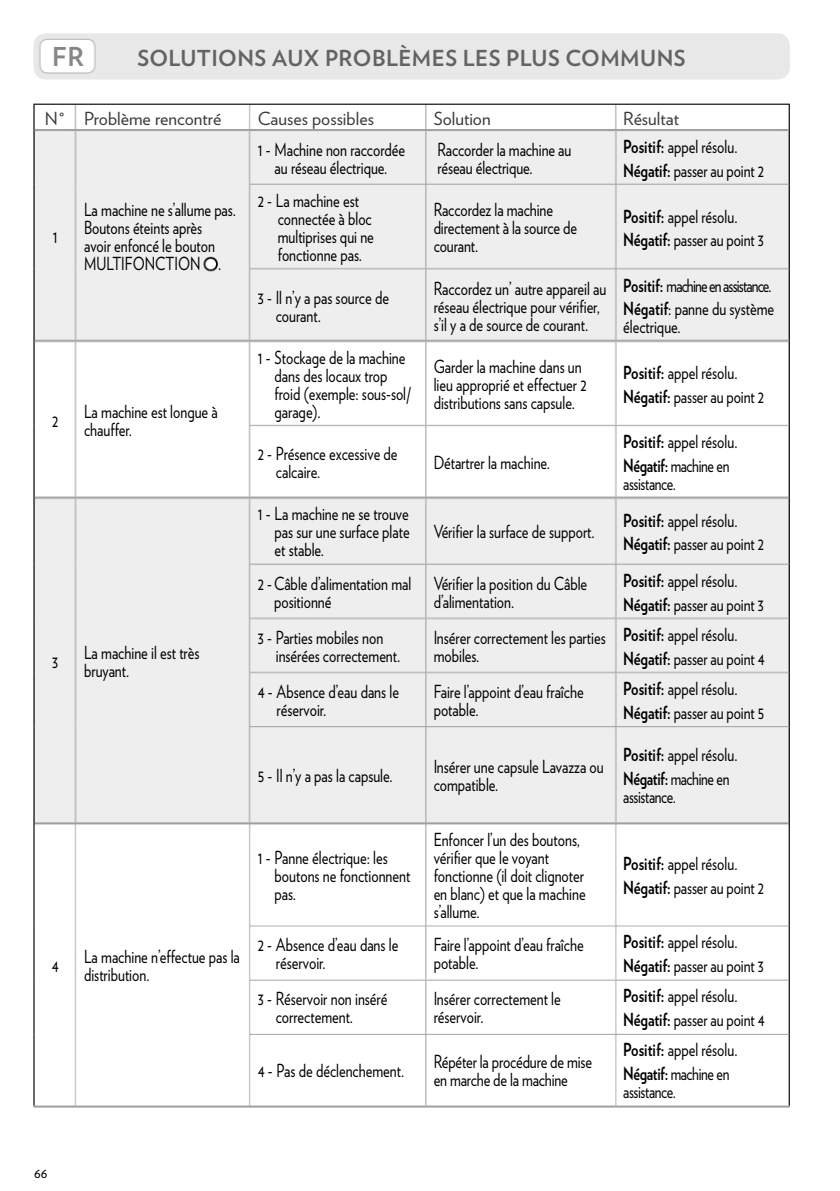
<style>
.page{position:relative;width:840px;height:1191px;background:#fff}
.page>*{position:absolute;margin:0;border:0;box-sizing:border-box;transform-origin:0 0}
.t1{font:700 26px "Verlag";color:#878787}
.TITOLONE{font:700 22px "Verlag";letter-spacing:.02em;color:#636363}
.tabella_testo{font:18px/18px "Verlag";color:#000;scale:.8 1}
.tabella_testo-2{font:18px/18px "Verlag";letter-spacing:-.025em;color:#000;scale:.78 1}
.tabella_testatina{font:18px "Verlag";color:#3c3c3c}
.tabella_testo-3{font:18px "Verlag";letter-spacing:-.055em;color:#000;scale:.78 1}
.t2{font:14px "Verlag";color:#000}
.s1{font-weight:700}
</style>
<div class="page">
<img style="left:33px;top:33px;width:757px;height:1075px">
<h1 class="t1" style="left:52px;top:37px;width:33px">FR</h1>
<p class="TITOLONE" style="left:137px;top:41px;width:549px">SOLUTIONS AUX PROBLÈMES LES PLUS COMMUNS</p>
<p class="tabella_testatina" style="left:45px;top:105px;width:22px">N°</p>
<p class="tabella_testatina" style="left:84px;top:105px;width:139px">Problème rencontré</p>
<p class="tabella_testatina" style="left:257px;top:105px;width:118px">Causes possibles</p>
<p class="tabella_testatina" style="left:433px;top:105px;width:58px">Solution</p>
<p class="tabella_testatina" style="left:623px;top:105px;width:57px">Résultat</p>
<p class="tabella_testo" style="left:53px;top:227px;width:8px">1</p>
<p class="tabella_testo" style="left:84px;top:200px;width:191px">La machine ne s’allume pas.</p>
<p class="tabella_testo" style="left:84px;top:218px;width:173px">Boutons éteints après avoir enfoncé le bouton<br>MULTIFONCTION .</p>
<p class="tabella_testo" style="left:52px;top:410px;width:9px">2</p>
<p class="tabella_testo" style="left:84px;top:401px;width:169px">La machine est longue à chauffer.</p>
<p class="tabella_testo" style="left:52px;top:651px;width:9px">3</p>
<p class="tabella_testo" style="left:84px;top:642px;width:146px">La machine il est très bruyant.</p>
<p class="tabella_testo" style="left:52px;top:955px;width:10px">4</p>
<p class="tabella_testo" style="left:84px;top:946px;width:196px">La machine n’effectue pas la distribution.</p>
<p class="tabella_testo" style="left:257px;top:140px;width:186px;text-align:center">1 - Machine non raccordée au réseau électrique.</p>
<p class="tabella_testo" style="left:437px;top:140px;width:169px">Raccorder la machine au réseau électrique.</p>
<p class="tabella_testo" style="left:623px;top:137px;width:144px"><span class="s1">Positif:</span> appel résolu.</p>
<p class="tabella_testo" style="left:623px;top:160px;width:177px"><span class="s1">Négatif:</span> passer au point 2</p>
<p class="tabella_testo" style="left:277px;top:191px;width:122px;text-indent:-20px">2 - La machine est connectée à bloc multiprises qui ne fonctionne pas.</p>
<p class="tabella_testo" style="left:433px;top:200px;width:181px">Raccordez la machine directement à la source de courant.</p>
<p class="tabella_testo" style="left:623px;top:206px;width:144px"><span class="s1">Positif:</span> appel résolu.</p>
<p class="tabella_testo" style="left:623px;top:230px;width:177px"><span class="s1">Négatif:</span> passer au point 3</p>
<p class="tabella_testo" style="left:275px;top:287px;width:143px;text-indent:-18px">3 - Il n’y a pas source de courant.</p>
<p class="tabella_testo" style="left:433px;top:278px;width:217px">Raccordez un’ autre appareil au réseau électrique pour vérifier, s’il y a de source de courant.</p>
<p class="tabella_testo-3" style="left:623px;top:272px;width:191px"><span class="s1">Positif:</span> machine en assistance.</p>
<p class="tabella_testo" style="left:623px;top:299px;width:190px"><span class="s1">Négatif</span>: panne du système électrique.</p>
<p class="tabella_testo" style="left:274px;top:347px;width:172px;text-indent:-17px">1 - Stockage de la machine dans des locaux trop froid (exemple: sous-sol/ garage).</p>
<p class="tabella_testo" style="left:433px;top:356px;width:193px">Garder la machine dans un lieu approprié et effectuer 2 distributions sans capsule.</p>
<p class="tabella_testo" style="left:623px;top:363px;width:144px"><span class="s1">Positif:</span> appel résolu.</p>
<p class="tabella_testo" style="left:623px;top:386px;width:177px"><span class="s1">Négatif:</span> passer au point 2</p>
<p class="tabella_testo" style="left:276px;top:444px;width:153px;text-indent:-18px">2 - Présence excessive de calcaire.</p>
<p class="tabella_testo" style="left:433px;top:453px;width:147px">Détartrer la machine.</p>
<p class="tabella_testo" style="left:274px;top:504px;width:170px;text-align:justify;text-indent:-17px">1 - La machine ne se trouve pas sur une surface plate et stable.</p>
<p class="tabella_testo" style="left:433px;top:522px;width:203px">Vérifier la surface de support.</p>
<p class="tabella_testo" style="left:623px;top:432px;width:144px"><span class="s1">Positif:</span> appel résolu.</p>
<p class="tabella_testo-2" style="left:623px;top:455px;width:137px"><span class="s1">Négatif:</span> machine en assistance.</p>
<p class="tabella_testo" style="left:623px;top:510px;width:144px"><span class="s1">Positif:</span> appel résolu.</p>
<p class="tabella_testo" style="left:623px;top:534px;width:177px"><span class="s1">Négatif:</span> passer au point 2</p>
<p class="tabella_testo" style="left:274px;top:573px;width:173px;text-indent:-16px">2 - Câble d’alimentation mal positionné</p>
<p class="tabella_testo" style="left:433px;top:573px;width:193px">Vérifier la position du Câble d’alimentation.</p>
<p class="tabella_testo" style="left:623px;top:570px;width:144px"><span class="s1">Positif:</span> appel résolu.</p>
<p class="tabella_testo" style="left:623px;top:594px;width:177px"><span class="s1">Négatif:</span> passer au point 3</p>
<p class="tabella_testo" style="left:275px;top:627px;width:157px;text-indent:-18px">3 - Parties mobiles non insérées correctement.</p>
<p class="tabella_testo" style="left:433px;top:627px;width:216px">Insérer correctement les parties mobiles.</p>
<p class="tabella_testo" style="left:623px;top:624px;width:144px"><span class="s1">Positif:</span> appel résolu.</p>
<p class="tabella_testo" style="left:623px;top:648px;width:178px"><span class="s1">Négatif:</span> passer au point 4</p>
<p class="tabella_testo" style="left:276px;top:681px;width:154px;text-indent:-19px">4 - Absence d’eau dans le réservoir.</p>
<p class="tabella_testo" style="left:433px;top:681px;width:189px">Faire l’appoint d’eau fraîche potable.</p>
<p class="tabella_testo" style="left:623px;top:678px;width:144px"><span class="s1">Positif:</span> appel résolu.</p>
<p class="tabella_testo" style="left:623px;top:702px;width:178px"><span class="s1">Négatif:</span> passer au point 5</p>
<p class="tabella_testo" style="left:257px;top:766px;width:170px">5 - Il n’y a pas la capsule.</p>
<p class="tabella_testo" style="left:433px;top:757px;width:214px">Insérer une capsule Lavazza ou compatible.</p>
<p class="tabella_testo" style="left:274px;top:847px;width:171px;text-indent:-17px">1 - Panne électrique: les boutons ne fonctionnent pas.</p>
<p class="tabella_testo" style="left:433px;top:829px;width:191px">Enfoncer l’un des boutons, vérifier que le voyant fonctionne (il doit clignoter en blanc) et que la machine s’allume.</p>
<p class="tabella_testo" style="left:623px;top:745px;width:144px"><span class="s1">Positif:</span> appel résolu.</p>
<p class="tabella_testo-2" style="left:623px;top:768px;width:137px"><span class="s1">Négatif:</span> machine en assistance.</p>
<p class="tabella_testo" style="left:623px;top:853px;width:144px"><span class="s1">Positif:</span> appel résolu.</p>
<p class="tabella_testo" style="left:623px;top:877px;width:177px"><span class="s1">Négatif:</span> passer au point 2</p>
<p class="tabella_testo" style="left:276px;top:934px;width:154px;text-indent:-18px">2 - Absence d’eau dans le réservoir.</p>
<p class="tabella_testo" style="left:433px;top:934px;width:189px">Faire l’appoint d’eau fraîche potable.</p>
<p class="tabella_testo" style="left:623px;top:931px;width:144px"><span class="s1">Positif:</span> appel résolu.</p>
<p class="tabella_testo" style="left:623px;top:955px;width:177px"><span class="s1">Négatif:</span> passer au point 3</p>
<p class="tabella_testo" style="left:275px;top:988px;width:141px;text-indent:-18px">3 - Réservoir non inséré correctement.</p>
<p class="tabella_testo" style="left:433px;top:988px;width:160px">Insérer correctement le réservoir.</p>
<p class="tabella_testo" style="left:623px;top:985px;width:144px"><span class="s1">Positif:</span> appel résolu.</p>
<p class="tabella_testo" style="left:623px;top:1009px;width:178px"><span class="s1">Négatif:</span> passer au point 4</p>
<p class="tabella_testo" style="left:257px;top:1060px;width:184px">4 - Pas de déclenchement.</p>
<p class="tabella_testo" style="left:433px;top:1051px;width:199px">Répéter la procédure de mise en marche de la machine</p>
<p class="tabella_testo" style="left:623px;top:1040px;width:144px"><span class="s1">Positif:</span> appel résolu.</p>
<p class="tabella_testo-2" style="left:623px;top:1063px;width:137px"><span class="s1">Négatif:</span> machine en assistance.</p>
<p class="t2" style="left:34px;top:1162px;width:15px">66</p>
</div>
